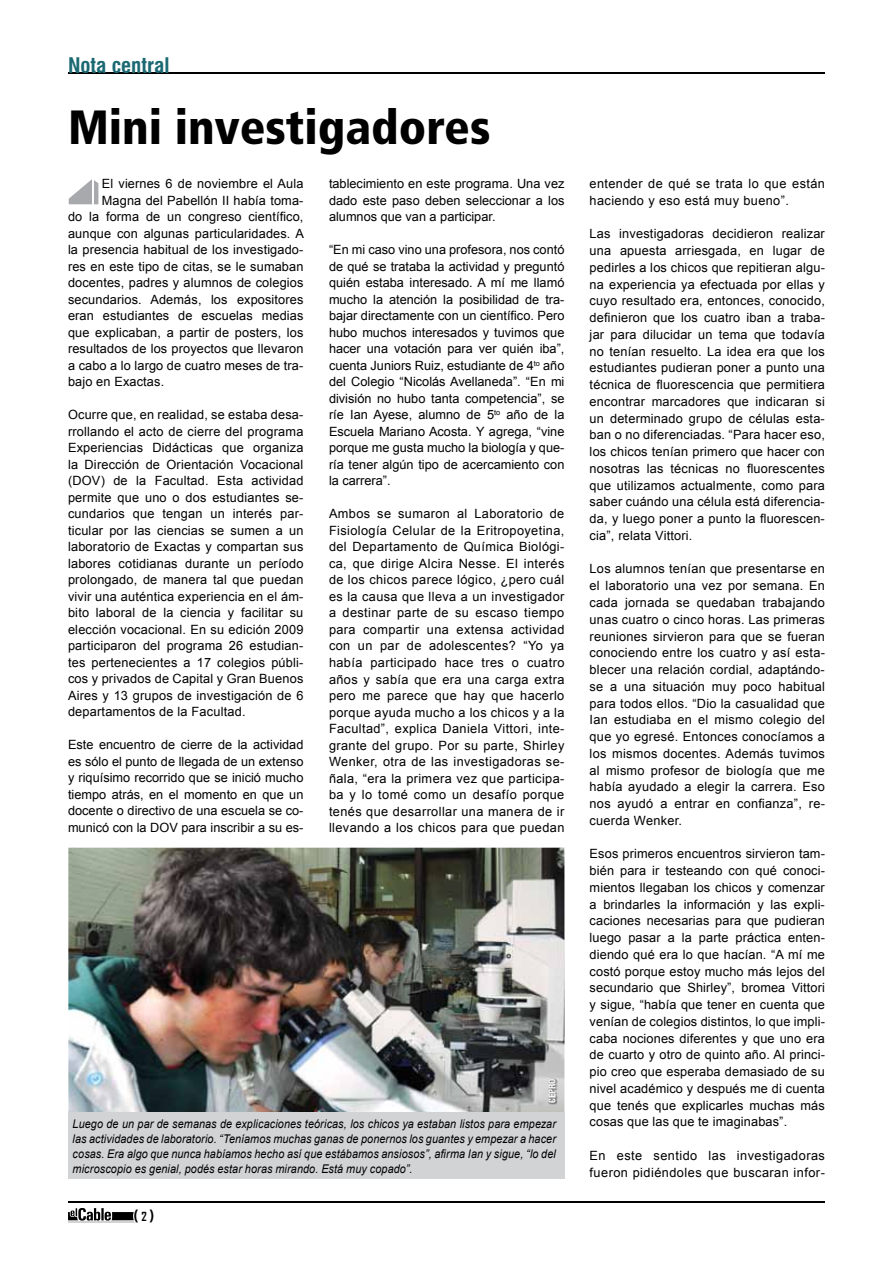
<style>
.page{position:relative;width:893px;height:1263px;background:#fff}
.page>*{position:absolute;margin:0;border:0;box-sizing:border-box;transform-origin:0 0}
.t1{font:900 condensed 48px "Frutiger";color:#000}
.t2{font:700 condensed 21px "Swiss 721 BT";color:#1a6973}
.t3{font:700 15px "Agency FB";color:#000}
.t4{font:12.75px/16.5px "Arial";letter-spacing:.01em;color:#000;text-align:justify}
.t5{font:12.75px/16.8px "Arial";letter-spacing:.035em;color:#000}
.t6{font:12.75px/16.8px "Arial";letter-spacing:.03em;color:#000}
.t7{font:italic 12px/15px "Arial";letter-spacing:.01em;color:#000;text-align:justify;scale:.9 1}
.t8{font:700 condensed 9px "Swiss 721 BT";color:#fff}
.s1{font-size:12px}
</style>
<div class="page">
<hr style="left:68px;top:73px;width:757px;height:1px;background:#000">
<svg style="left:68px;top:1208px;width:67px;height:15px"></svg>
<hr style="left:68px;top:1202px;width:757px;height:1px;background:#000">
<img style="left:68px;top:848px;width:496px;height:265px">
<svg style="left:69px;top:179px;width:29px;height:26px"></svg>
<div style="left:68px;top:1113px;width:496px;height:66px;background:#d1d3d4"></div>
<img style="left:548px;top:1078px;width:9px;height:26px">
<h2 class="t2" style="left:68px;top:53px;width:103px">Nota central</h2>
<h1 class="t1" style="left:68px;top:99px;width:424px">Mini investigadores</h1>
<p class="t4" style="left:102px;top:176px;width:203px">El viernes 6 de noviembre el Aula</p>
<p class="t4" style="left:102px;top:192px;width:203px">Magna del Pabellón II había toma-</p>
<p class="t4" style="left:68px;top:209px;width:237px">do la forma de un congreso científico,</p>
<p class="t4" style="left:68px;top:225px;width:238px">aunque con algunas particularidades. A</p>
<p class="t4" style="left:68px;top:242px;width:237px">la presencia habitual de los investigado-</p>
<p class="t4" style="left:68px;top:258px;width:237px">res en este tipo de citas, se le sumaban</p>
<p class="t4" style="left:68px;top:275px;width:237px">docentes, padres y alumnos de colegios</p>
<p class="t4" style="left:68px;top:291px;width:237px">secundarios. Además, los expositores</p>
<p class="t4" style="left:68px;top:308px;width:237px">eran estudiantes de escuelas medias</p>
<p class="t4" style="left:68px;top:324px;width:237px">que explicaban, a partir de posters, los</p>
<p class="t4" style="left:68px;top:340px;width:237px">resultados de los proyectos que llevaron</p>
<p class="t4" style="left:68px;top:357px;width:237px">a cabo a lo largo de cuatro meses de tra-</p>
<p class="t4" style="left:68px;top:373px;width:98px">bajo en Exactas.</p>
<p class="t4" style="left:68px;top:406px;width:237px">Ocurre que, en realidad, se estaba desa&shy;rrollando el acto de cierre del programa Experiencias Didácticas que organiza la Dirección de Orientación Vocacional (DOV) de la Facultad. Esta actividad permite que uno o dos estudiantes se&shy;cundarios que tengan un interés par&shy;ticular por las ciencias se sumen a un laboratorio de Exactas y compartan sus labores cotidianas durante un período prolongado, de manera tal que puedan vivir una auténtica experiencia en el ám&shy;bito laboral de la ciencia y facilitar su elección vocacional. En su edición 2009 participaron del programa 26 estudian&shy;tes pertenecientes a 17 colegios públi&shy;cos y privados de Capital y Gran Buenos Aires y 13 grupos de investigación de 6 departamentos de la Facultad.</p>
<p class="t4" style="left:68px;top:736px;width:237px">Este encuentro de cierre de la actividad es sólo el punto de llegada de un extenso y riquísimo recorrido que se inició mucho tiempo atrás, en el momento en que un docente o directivo de una escuela se co&shy;municó con la DOV para inscribir a su es-</p>
<p class="t4" style="left:329px;top:175px;width:237px">tablecimiento en este programa. Una vez dado este paso deben seleccionar a los alumnos que van a participar.</p>
<p class="t4" style="left:329px;top:241px;width:237px">“En mi caso vino una profesora, nos contó de qué se trataba la actividad y preguntó quién estaba interesado. A mí me llamó mucho la atención la posibilidad de tra&shy;bajar directamente con un científico. Pero hubo muchos interesados y tuvimos que hacer una votación para ver quién iba”, cuenta Juniors Ruiz, estudiante de 4<sup>to</sup> año del Colegio “Nicolás Avellaneda”. “En mi división no hubo tanta competencia”, se ríe Ian Ayese, alumno de 5<sup>to</sup> año de la Escuela Mariano Acosta. Y agrega, “vine porque me gusta mucho la biología y que&shy;ría tener algún tipo de acercamiento con la carrera”.</p>
<p class="t4" style="left:329px;top:506px;width:237px">Ambos se sumaron al Laboratorio de Fisiología Celular de la Eritropoyetina, del Departamento de Química Biológi&shy;ca, que dirige Alcira Nesse. El interés de los chicos parece lógico, ¿pero cuál es la causa que lleva a un investigador a destinar parte de su escaso tiempo para compartir una extensa actividad con un par de adolescentes? “Yo ya había participado hace tres o cuatro años y sabía que era una carga extra pero me parece que hay que hacerlo porque ayuda mucho a los chicos y a la Facultad”, explica Daniela Vittori, inte&shy;grante del grupo. Por su parte, Shirley Wenker, otra de las investigadoras se&shy;ñala, “era la primera vez que participa&shy;ba y lo tomé como un desafío porque tenés que desarrollar una manera de ir llevando a los chicos para que puedan</p>
<p class="t8" style="left:547px;top:1103px;width:26px;rotate:-90deg">CEPRO</p>
<p class="t7" style="left:73px;top:1116px;width:539px">Luego de un par de semanas de explicaciones teóricas, los chicos ya estaban listos para empezar las actividades de laboratorio. “Teníamos muchas ganas de ponernos los guantes y empezar a hacer cosas. Era algo que nunca habíamos hecho así que estábamos ansiosos”, afirma Ian y sigue, “lo del microscopio es genial, podés estar horas mirando. Está muy copado”.</p>
<p class="t3" style="left:134px;top:1206px;width:21px">( <span class="s1">2</span> )</p>
<p class="t6" style="left:590px;top:175px;width:237px">entender de qué se trata lo que están haciendo y eso está muy bueno”.</p>
<p class="t4" style="left:590px;top:226px;width:237px">Las investigadoras decidieron realizar una apuesta arriesgada, en lugar de pedirles a los chicos que repitieran algu&shy;na experiencia ya efectuada por ellas y cuyo resultado era, entonces, conocido, definieron que los cuatro iban a traba&shy;jar para dilucidar un tema que todavía no tenían resuelto. La idea era que los estudiantes pudieran poner a punto una técnica de fluorescencia que permitiera encontrar marcadores que indicaran si un determinado grupo de células esta&shy;ban o no diferenciadas. “Para hacer eso, los chicos tenían primero que hacer con nosotras las técnicas no fluorescentes que utilizamos actualmente, como para saber cuándo una célula está diferencia&shy;da, y luego poner a punto la fluorescen&shy;cia”, relata Vittori.</p>
<p class="t4" style="left:590px;top:561px;width:237px">Los alumnos tenían que presentarse en el laboratorio una vez por semana. En cada jornada se quedaban trabajando unas cuatro o cinco horas. Las primeras reuniones sirvieron para que se fueran conociendo entre los cuatro y así esta&shy;blecer una relación cordial, adaptándo&shy;se a una situación muy poco habitual para todos ellos. “Dio la casualidad que Ian estudiaba en el mismo colegio del que yo egresé. Entonces conocíamos a los mismos docentes. Además tuvimos al mismo profesor de biología que me había ayudado a elegir la carrera. Eso nos ayudó a entrar en confianza”, re&shy;cuerda Wenker.</p>
<p class="t4" style="left:590px;top:845px;width:237px">Esos primeros encuentros sirvieron tam&shy;bién para ir testeando con qué conoci&shy;mientos llegaban los chicos y comenzar a brindarles la información y las expli&shy;caciones necesarias para que pudieran luego pasar a la parte práctica enten&shy;diendo qué era lo que hacían. “A mí me costó porque estoy mucho más lejos del secundario que Shirley”, bromea Vittori y sigue, “había que tener en cuenta que venían de colegios distintos, lo que impli&shy;caba nociones diferentes y que uno era de cuarto y otro de quinto año. Al princi&shy;pio creo que esperaba demasiado de su nivel académico y después me di cuenta que tenés que explicarles muchas más cosas que las que te imaginabas”.</p>
<p class="t5" style="left:590px;top:1147px;width:237px">En este sentido las investigadoras fueron pidiéndoles que buscaran infor-</p>
</div>
